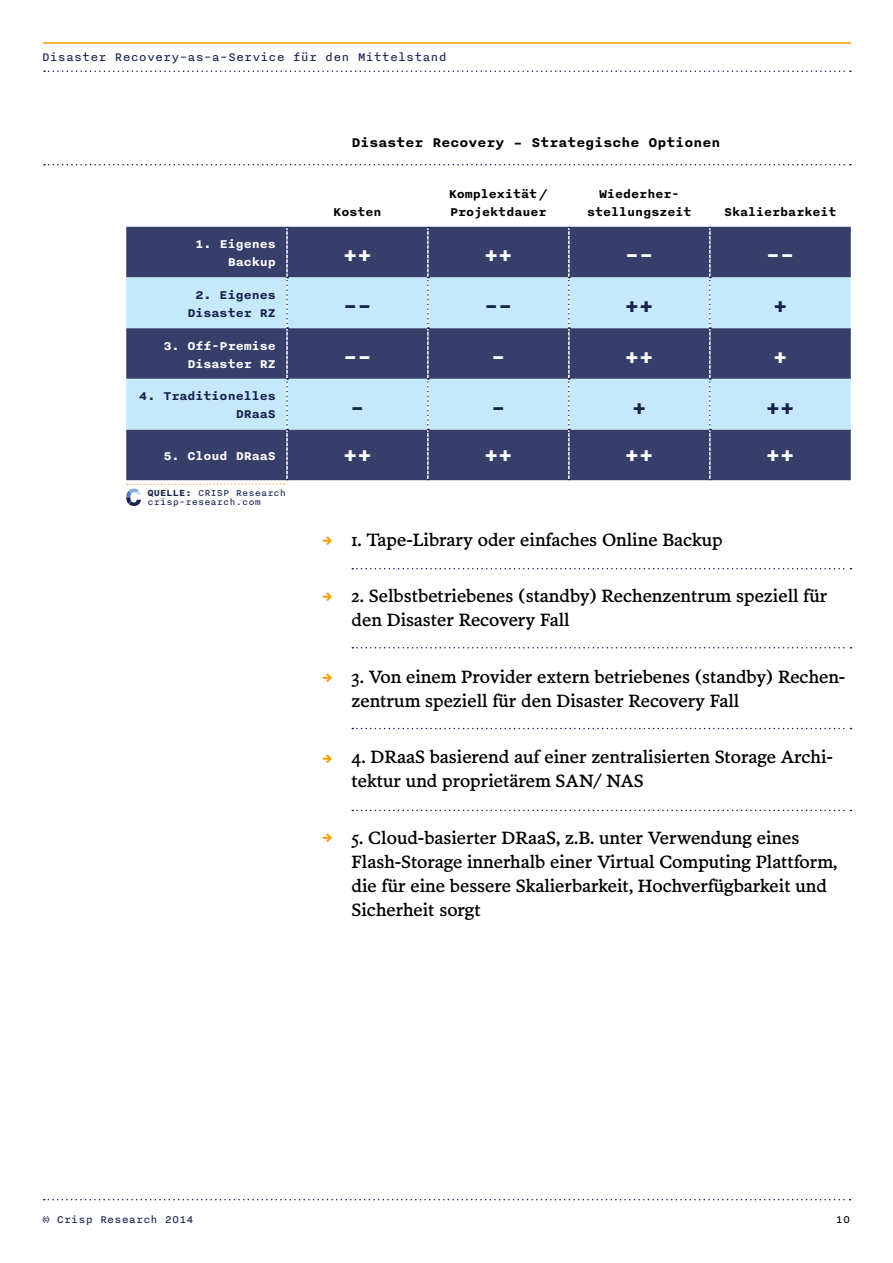
<style>
.page{position:relative;width:893px;height:1263px;background:#fff}
.page>*{position:absolute;margin:0;border:0;box-sizing:border-box;transform-origin:0 0}
.t1{font:700 24px "Nitti";color:#fff}
.t2{font:700 24px "Nitti";color:#17224d}
.t3{font:18px/24px "Poynter Text Roman Four";color:#000}
.t4{font:700 18px "Nitti";color:#f59c00}
.t5{font:700 15px "Nitti";color:#000}
.t6{font:700 13.5px/18px "Nitti";letter-spacing:-.005em;color:#000}
.t7{font:700 13.5px/18px "Nitti";letter-spacing:-.005em;color:#fff;text-align:right}
.t8{font:13.5px "Nitti";color:#17224d}
.t9{font:700 13.5px/18px "Nitti";letter-spacing:-.005em;color:#17224d;text-align:center}
.t10{font:12px "Nitti";color:#17224d}
.t11{font:12px "Nitti";color:#000}
.t12{font:10.5px/9px "Nitti";color:#17224d}
.s1{font-weight:700}
</style>
<div class="page">
<hr style="left:43px;top:42px;width:808px;height:2px;background:#f59c00">
<svg style="left:44px;top:70px;width:807px;height:2px"></svg>
<svg style="left:44px;top:1199px;width:807px;height:1px"></svg>
<svg style="left:44px;top:164px;width:807px;height:1px"></svg>
<div style="left:288px;top:227px;width:563px;height:253px;background:#363f6a"></div>
<svg style="left:288px;top:277px;width:563px;height:152px;background:#96afca"></svg>
<svg style="left:427px;top:227px;width:2px;height:253px"></svg>
<svg style="left:568px;top:227px;width:2px;height:253px"></svg>
<svg style="left:709px;top:227px;width:2px;height:253px"></svg>
<svg style="left:352px;top:568px;width:499px;height:1px"></svg>
<svg style="left:352px;top:647px;width:499px;height:1px"></svg>
<svg style="left:352px;top:728px;width:499px;height:1px"></svg>
<svg style="left:352px;top:810px;width:499px;height:1px"></svg>
<svg style="left:126px;top:227px;width:162px;height:279px;background:#7d8eac"></svg>
<p class="t8" style="left:42px;top:49px;width:407px">Disaster Recovery-as-a-Service für den Mittelstand</p>
<p class="t5" style="left:351px;top:133px;width:371px">Disaster Recovery – Strategische Optionen</p>
<p class="t6" style="left:333px;top:202px;width:50px">Kosten</p>
<p class="t6" style="left:449px;top:184px;width:101px">Komplexität /<br>Projektdauer</p>
<p class="t6" style="left:587px;top:184px;width:106px;text-align:center">Wiederher&shy;stellungszeit</p>
<p class="t6" style="left:724px;top:202px;width:114px">Skalierbarkeit</p>
<p class="t7" style="left:196px;top:235px;width:82px">1. Eigenes<br>Backup</p>
<h1 class="t1" style="left:343px;top:240px;width:30px">++</h1>
<h1 class="t1" style="left:484px;top:240px;width:30px">++</h1>
<h1 class="t1" style="left:625px;top:240px;width:30px">––</h1>
<h1 class="t1" style="left:766px;top:240px;width:30px">––</h1>
<p class="t9" style="left:188px;top:286px;width:90px">2. Eigenes<br>Disaster RZ</p>
<h1 class="t2" style="left:343px;top:291px;width:30px">––</h1>
<h1 class="t2" style="left:484px;top:291px;width:30px">––</h1>
<h1 class="t2" style="left:625px;top:291px;width:30px">++</h1>
<h1 class="t2" style="left:773px;top:291px;width:16px">+</h1>
<p class="t7" style="left:163px;top:337px;width:114px">3. Off- Premise<br>Disaster RZ</p>
<p class="t9" style="left:139px;top:387px;width:138px;text-align:right">4. Traditionelles<br>DRaaS</p>
<h1 class="t1" style="left:343px;top:341px;width:30px">––</h1>
<h1 class="t1" style="left:491px;top:341px;width:16px">–</h1>
<h1 class="t1" style="left:625px;top:341px;width:30px">++</h1>
<h1 class="t1" style="left:773px;top:341px;width:16px">+</h1>
<h1 class="t2" style="left:350px;top:392px;width:16px">–</h1>
<h1 class="t2" style="left:491px;top:392px;width:16px">–</h1>
<h1 class="t2" style="left:632px;top:392px;width:16px">+</h1>
<h1 class="t2" style="left:766px;top:392px;width:30px">++</h1>
<p class="t7" style="left:163px;top:447px;width:114px">5. Cloud DRaaS</p>
<h1 class="t1" style="left:343px;top:440px;width:30px">++</h1>
<h1 class="t1" style="left:484px;top:440px;width:30px">++</h1>
<h1 class="t1" style="left:625px;top:440px;width:30px">++</h1>
<h1 class="t1" style="left:766px;top:440px;width:30px">++</h1>
<p class="t12" style="left:148px;top:488px;width:140px"><span class="s1">QUELLE:</span> CRISP Research crisp-research.com</p>
<p class="t4" style="left:322px;top:530px;width:12px">→</p>
<p class="t3" style="left:352px;top:527px;width:373px">1. Tape-Library oder einfaches Online Backup</p>
<p class="t3" style="left:352px;top:583px;width:477px">2. Selbstbetriebenes (standby) Rechenzentrum speziell für den Disaster Recovery Fall</p>
<p class="t3" style="left:352px;top:664px;width:495px">3. Von einem Provider extern betriebenes (standby) Rechen&shy;zentrum speziell für den Disaster Recovery Fall</p>
<p class="t3" style="left:352px;top:744px;width:483px">4. DRaaS basierend auf einer zentralisierten Storage Archi&shy;tektur und proprietärem SAN/ NAS</p>
<p class="t3" style="left:352px;top:825px;width:487px">5. Cloud-basierter DRaaS, z.B. unter Verwendung eines Flash-Storage innerhalb einer Virtual Computing Plattform, die für eine bessere Skalierbarkeit, Hochverfügbarkeit und Sicherheit sorgt</p>
<p class="t4" style="left:322px;top:586px;width:12px">→</p>
<p class="t4" style="left:322px;top:667px;width:12px">→</p>
<p class="t4" style="left:322px;top:748px;width:12px">→</p>
<p class="t4" style="left:322px;top:827px;width:12px">→</p>
<p class="t10" style="left:43px;top:1213px;width:153px">© Crisp Research 2014</p>
<p class="t11" style="left:836px;top:1213px;width:16px">10</p>
</div>
